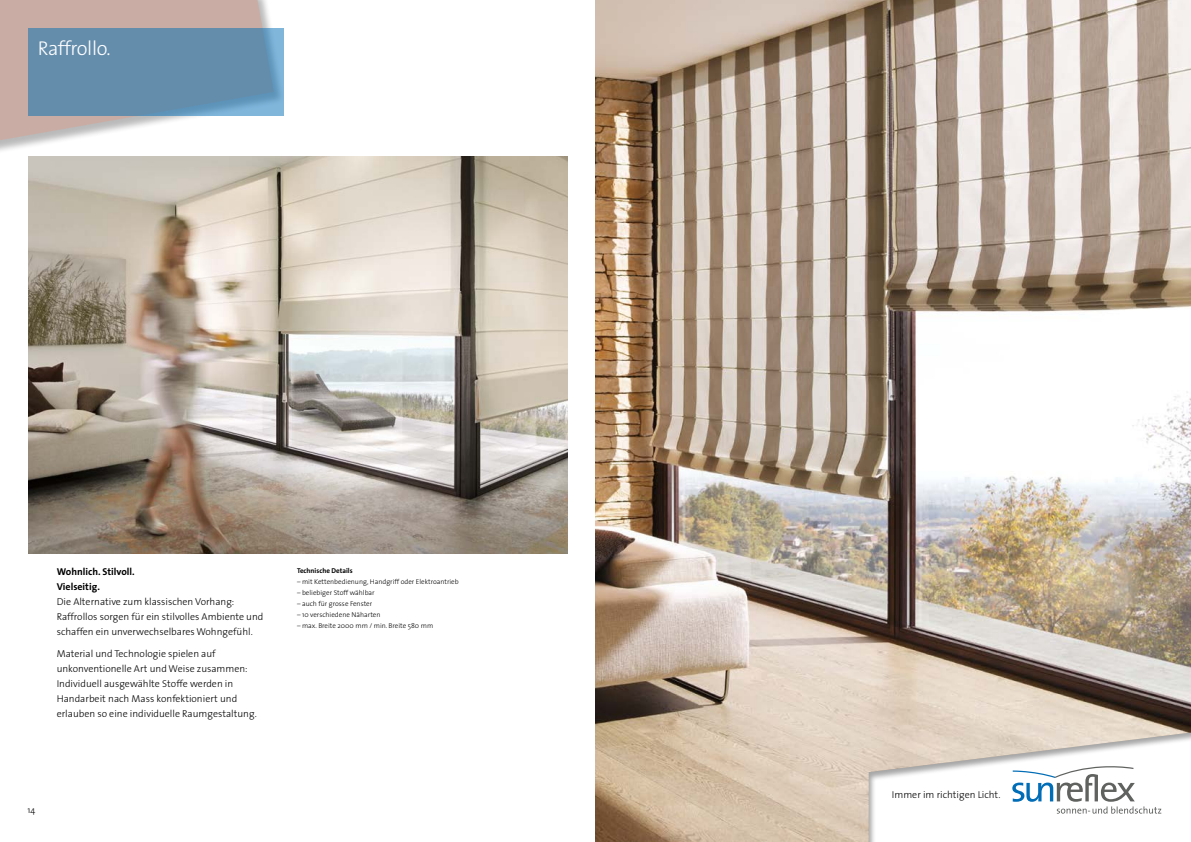
<style>
.page{position:relative;width:1191px;height:842px;background:#fff}
.page>*{position:absolute;margin:0;border:0;box-sizing:border-box;transform-origin:0 0}
.t1{font:300 20px "The Sans";letter-spacing:-.02em;color:#fff}
.t2{font:300 10px/15px "The Sans";color:#000}
.t3{font:700 10px/15px "The Sans";color:#000}
.t4{font:300 9px "The Sans";color:#000}
.t5{font:300 7px "The Sans";color:#000}
.t6{font:700 7px "The Sans";color:#000}
</style>
<div class="page">
<div style="left:0;top:0;width:286px;height:155px;background:#000;opacity:.55"></div>
<svg style="left:0;top:0;width:274px;height:143px"></svg>
<img style="left:28px;top:157px;width:539px;height:396px">
<svg style="left:28px;top:28px;width:255px;height:88px;background:#658faf"></svg>
<img style="left:595px;top:0;width:596px;height:842px">
<svg style="left:868px;top:731px;width:323px;height:111px"></svg>
<h1 class="t1" style="left:38px;top:32px;width:74px">Raffrollo.</h1>
<p class="t3" style="left:57px;top:564px;width:80px">Wohnlich. Stilvoll.<br>Vielseitig.</p>
<p class="t2" style="left:57px;top:594px;width:208px">Die Alternative zum klassischen Vorhang:<br>Raffrollos sorgen für ein stilvolles Ambiente und schaffen ein unverwechselbares Wohngefühl.</p>
<p class="t2" style="left:57px;top:646px;width:202px">Material und Technologie spielen auf unkonventionelle Art und Weise zusammen:<br>Individuell ausgewählte Stoffe werden in Handarbeit nach Mass konfektioniert und erlauben so eine individuelle Raumgestaltung.</p>
<p class="t6" style="left:297px;top:564px;width:57px">Technische Details</p>
<p class="t5" style="left:297px;top:576px;width:163px">– mit Kettenbedienung, Handgriff oder Elektroantrieb</p>
<p class="t5" style="left:297px;top:587px;width:79px">– beliebiger Stoff wählbar</p>
<p class="t5" style="left:297px;top:598px;width:77px">– auch für grosse Fenster</p>
<p class="t5" style="left:297px;top:609px;width:85px">– 10 verschiedene Näharten</p>
<p class="t5" style="left:297px;top:620px;width:138px">– max. Breite 2000 mm / min. Breite 580 mm</p>
<p class="t4" style="left:28px;top:802px;width:9px">14</p>
<p class="t2" style="left:892px;top:787px;width:110px">Immer im richtigen Licht.</p>
</div>
